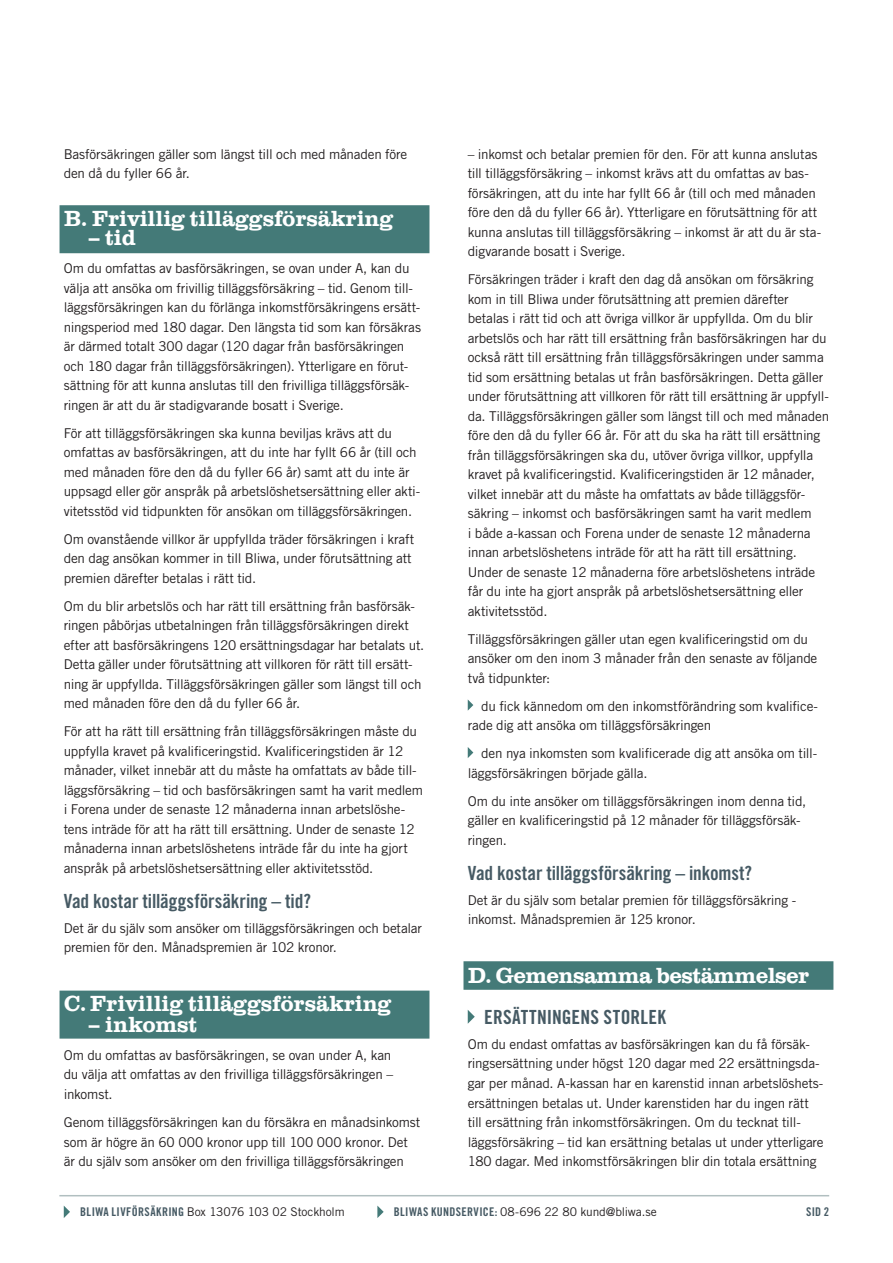
<style>
.page{position:relative;width:893px;height:1263px;background:#fff}
.page>*{position:absolute;margin:0;border:0;box-sizing:border-box;transform-origin:0 0}
.Grönrubrik_två_rader{font:700 22.5px "Clarendon Com";letter-spacing:-.01em;color:#fff}
.Grönrubrik{font:700 22.5px "Clarendon Com";letter-spacing:-.03em;color:#fff}
.Mellanrubrik{font:19.5px "Trade Gothic LT Std Bd Cn 20";letter-spacing:-.005em;color:#465a64}
.Mellanrubrik_med_linje{font:19.5px "Trade Gothic LT Std Bd Cn 20";letter-spacing:.01em;color:#465a64}
.Bröd{font:13.5px/19.5px "Trade Gothic LT Std";letter-spacing:-.015em;color:#231f20}
.Bröd_första_raden{font:13.5px/19.5px "Trade Gothic LT Std";letter-spacing:-.01em;color:#231f20}
.t1{font:12px "Trade Gothic LT Std";letter-spacing:-.01em;color:#231f20}
.t2{font:12px "Trade Gothic LT Std Bd Cn 20";color:#465a64}
.s1{font-family:"Trade Gothic LT Std Bd Cn 20";color:#465a64}
</style>
<div class="page">
<svg style="left:64px;top:1206px;width:6px;height:12px"></svg>
<svg style="left:377px;top:1205px;width:7px;height:13px"></svg>
<hr style="left:59px;top:1195px;width:770px;height:1px;background:#b1bfc0">
<div style="left:60px;top:205px;width:369px;height:48px;background:#447a78"></div>
<div style="left:60px;top:990px;width:369px;height:48px;background:#447a78"></div>
<div style="left:463px;top:961px;width:370px;height:29px;background:#447a78"></div>
<svg style="left:468px;top:700px;width:5px;height:11px"></svg>
<svg style="left:468px;top:747px;width:5px;height:11px"></svg>
<svg style="left:468px;top:1010px;width:7px;height:14px"></svg>
<p class="Bröd" style="left:64px;top:144px;width:345px">Basförsäkringen gäller som längst till och med månaden före den då du fyller 66 år.</p>
<p class="Grönrubrik_två_rader" style="left:64px;top:205px;width:331px">B. Frivillig tilläggsförsäkring</p>
<p class="Grönrubrik_två_rader" style="left:88px;top:225px;width:50px">– tid</p>
<p class="Bröd_första_raden" style="left:64px;top:258px;width:359px">Om du omfattas av basförsäkringen, se ovan under A, kan du välja att ansöka om frivillig tilläggsförsäkring – tid. Genom til - läggsförsäkringen kan du förlänga inkomstförsäkringens ersätt&shy;ningsperiod med 180 dagar. Den längsta tid som kan försäkras är därmed totalt 300 dagar (120 dagar från basförsäkringen och 180 dagar från tilläggsförsäkringen). Ytterligare en förut&shy;sättning för att kunna anslutas till den frivilliga tilläggsförsäk&shy;ringen är att du är stadigvarande bosatt i Sverige.</p>
<p class="Bröd" style="left:64px;top:423px;width:358px">För att tilläggsförsäkringen ska kunna beviljas krävs att du omfattas av basförsäkringen, att du inte har fyllt 66 år (till och med månaden före den då du fyller 66 år) samt att du inte är uppsagd eller gör anspråk på arbetslöshetsersättning eller akti&shy;vitetsstöd vid tidpunkten för ansökan om tilläggsförsäkringen.</p>
<p class="Bröd" style="left:64px;top:529px;width:352px">Om ovanstående villkor är uppfyllda träder försäkringen i kraft den dag ansökan kommer in till Bliwa, under förutsättning att premien därefter betalas i rätt tid.</p>
<p class="Bröd" style="left:64px;top:596px;width:362px">Om du blir arbetslös och har rätt till ersättning från basförsäk&shy;ringen påbörjas utbetalningen från tilläggsförsäkringen direkt efter att basförsäkringens 120 ersättningsdagar har betalats ut.<br>Detta gäller under förutsättning att villkoren för rätt till ersätt&shy;ning är uppfyllda. Tilläggsförsäkringen gäller som längst till och med månaden före den då du fyller 66 år.</p>
<p class="Bröd" style="left:64px;top:721px;width:361px">För att ha rätt till ersättning från tilläggsförsäkringen måste du uppfylla kravet på kvalificeringstid. Kvalificeringstiden är 12 månader, vilket innebär att du måste ha omfattats av både til - läggsförsäkring – tid och basförsäkringen samt ha varit medlem i Forena under de senaste 12 månaderna innan arbetslöshe&shy;tens inträde för att ha rätt till ersättning. Under de senaste 12 månaderna innan arbetslöshetens inträde får du inte ha gjort anspråk på arbetslöshetsersättning eller aktivitetsstöd.</p>
<p class="Mellanrubrik" style="left:64px;top:889px;width:249px">Vad kostar tilläggsförsäkring – tid?</p>
<p class="Bröd_första_raden" style="left:64px;top:918px;width:360px">Det är du själv som ansöker om tilläggsförsäkringen och betalar premien för den. Månadspremien är 102 kronor.</p>
<p class="Grönrubrik_två_rader" style="left:64px;top:991px;width:329px">C. Frivillig tilläggsförsäkring</p>
<p class="Grönrubrik_två_rader" style="left:88px;top:1012px;width:111px">– inkomst</p>
<p class="Bröd_första_raden" style="left:64px;top:1045px;width:331px;text-align:justify">Om du omfattas av basförsäkringen, se ovan under A, kan du välja att omfattas av den frivilliga tilläggsförsäkringen – inkomst.</p>
<p class="Bröd" style="left:64px;top:1112px;width:358px">Genom tilläggsförsäkringen kan du försäkra en månadsinkomst som är högre än 60 000 kronor upp till 100 000 kronor. Det är du själv som ansöker om den frivilliga tilläggsförsäkringen</p>
<p class="Bröd" style="left:468px;top:144px;width:355px">– inkomst och betalar premien för den. För att kunna anslutas till tilläggsförsäkring – inkomst krävs att du omfattas av bas&shy;försäkringen, att du inte har fyllt 66 år (till och med månaden före den då du fyller 66 år). Ytterligare en förutsättning för att kunna anslutas till tilläggsförsäkring – inkomst är att du är sta&shy;digvarande bosatt i Sverige.</p>
<p class="Bröd" style="left:468px;top:269px;width:363px">Försäkringen träder i kraft den dag då ansökan om försäkring kom in till Bliwa under förutsättning att premien därefter betalas i rätt tid och att övriga villkor är uppfyllda. Om du blir arbetslös och har rätt till ersättning från basförsäkringen har du också rätt till ersättning från tilläggsförsäkringen under samma tid som ersättning betalas ut från basförsäkringen. Detta gäller under förutsättning att villkoren för rätt till ersättning är uppfyll&shy;da. Tilläggsförsäkringen gäller som längst till och med månaden före den då du fyller 66 år. För att du ska ha rätt till ersättning från tilläggsförsäkringen ska du, utöver övriga villkor, uppfylla kravet på kvalificeringstid. Kvalificeringstiden är 12 månader, vilket innebär att du måste ha omfattats av både tilläggsför&shy;säkring – inkomst och basförsäkringen samt ha varit medlem<br>i både a-kassan och Forena under de senaste 12 månaderna innan arbetslöshetens inträde för att ha rätt till ersättning.<br>Under de senaste 12 månaderna före arbetslöshetens inträde får du inte ha gjort anspråk på arbetslöshetsersättning eller aktivitetsstöd.</p>
<p class="Bröd" style="left:468px;top:629px;width:351px">Tilläggsförsäkringen gäller utan egen kvalificeringstid om du ansöker om den inom 3 månader från den senaste av följande två tidpunkter:</p>
<p class="Bröd" style="left:468px;top:696px;width:352px;text-indent:14px">du fick kännedom om den inkomstförändring som kvalifice&shy;rade dig att ansöka om tilläggsförsäkringen</p>
<p class="Bröd" style="left:468px;top:743px;width:351px;text-indent:14px">den nya inkomsten som kvalificerade dig att ansöka om til - läggsförsäkringen började gälla.</p>
<p class="Bröd" style="left:468px;top:791px;width:340px">Om du inte ansöker om tilläggsförsäkringen inom denna tid, gäller en kvalificeringstid på 12 månader för tilläggsförsäk&shy;ringen.</p>
<p class="Mellanrubrik" style="left:468px;top:861px;width:286px">Vad kostar tilläggsförsäkring – inkomst?</p>
<p class="Bröd_första_raden" style="left:468px;top:890px;width:330px">Det är du själv som betalar premien för tilläggsförsäkring - inkomst. Månadspremien är 125 kronor.</p>
<p class="Grönrubrik" style="left:468px;top:963px;width:343px">D. Gemensamma bestämmelser</p>
<p class="Mellanrubrik_med_linje" style="left:484px;top:1005px;width:183px">ERSÄTTNINGENS STORLEK</p>
<p class="Bröd_första_raden" style="left:468px;top:1034px;width:357px">Om du endast omfattas av basförsäkringen kan du få försäk&shy;ringsersättning under högst 120 dagar med 22 ersättningsda&shy;gar per månad. A-kassan har en karenstid innan arbetslöshets&shy;ersättningen betalas ut. Under karenstiden har du ingen rätt till ersättning från inkomstförsäkringen. Om du tecknat til - läggsförsäkring – tid kan ersättning betalas ut under ytterligare 180 dagar. Med inkomstförsäkringen blir din totala ersättning</p>
<p class="t1" style="left:80px;top:1204px;width:266px"><span class="s1">BLIWA LIVFÖRSÄKRING</span> Box 13076 103 02 Stockholm</p>
<p class="t1" style="left:394px;top:1204px;width:264px"><span class="s1">BLIWAS KUNDSERVICE:</span> 08-696 22 80 kund@bliwa.se</p>
<p class="t2" style="left:806px;top:1204px;width:25px">SID 2</p>
</div>
